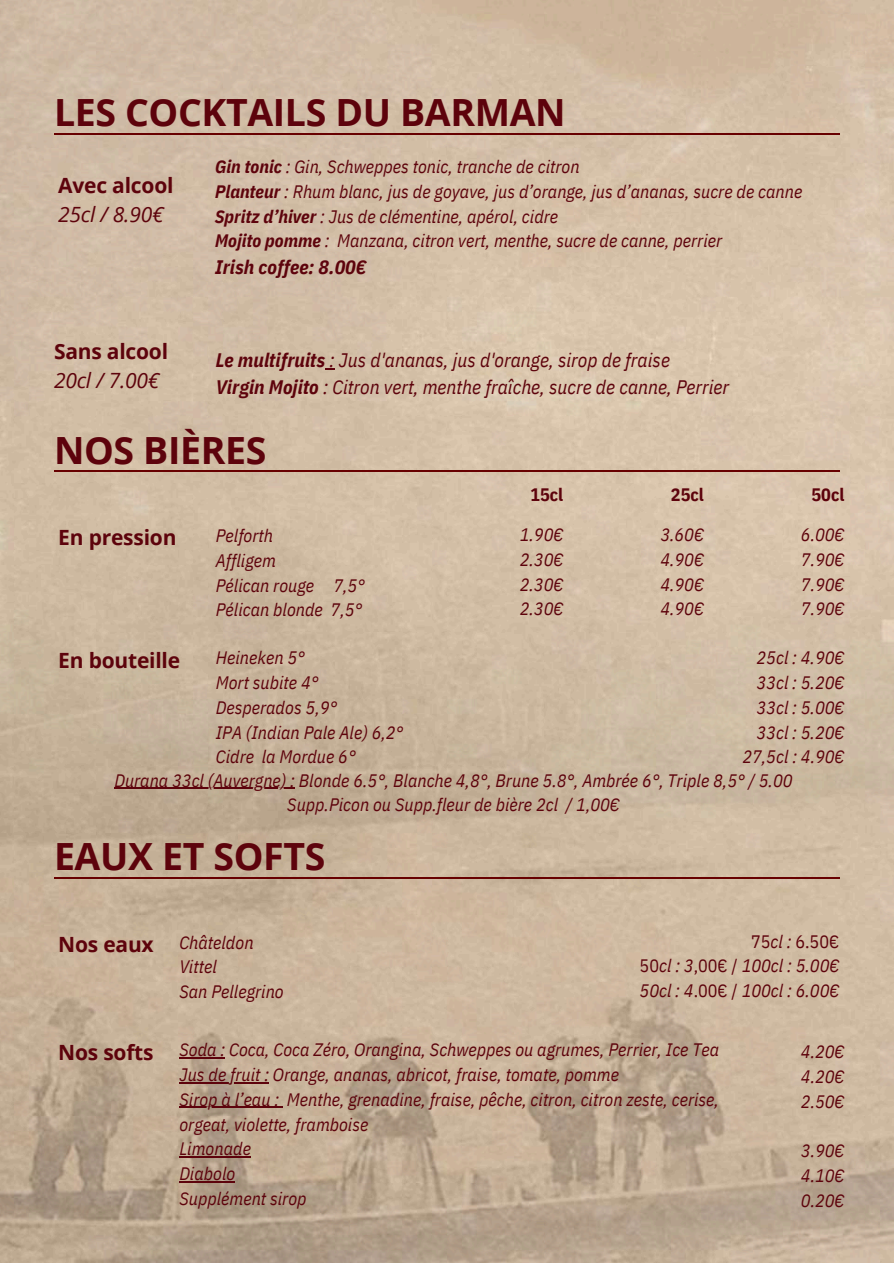
<style>
.page{position:relative;width:894px;height:1264px;background:#fff}
.page>*{position:absolute;margin:0;border:0;box-sizing:border-box;transform-origin:0 0}
.t1{font:700 37.5px "Open Sans";letter-spacing:-.01em;color:#5d030c}
.t2{font:700 21px "Open Sans";letter-spacing:-.01em;color:#5d030c}
.t3{font:italic 21px "Open Sans";letter-spacing:-.01em;color:#5d030c}
.t4{font:italic 19.5px/27px "IBM Plex Sans Cond";color:#5d030c}
.t5{font:italic 700 19.5px "IBM Plex Sans Cond";color:#5d030c}
.t6{font:italic 18px/24.8px "IBM Plex Sans Cond";color:#5d030c;text-align:justify}
.t7{font:700 18px "IBM Plex Sans Cond";color:#5d030c}
.s1{font-weight:700}
.s2{font-style:normal}
</style>
<div class="page">
<img style="left:0;top:0;width:893px;height:1262px">
<hr style="left:54px;top:133px;width:784px;height:1px;background:#670000">
<hr style="left:54px;top:470px;width:784px;height:2px;background:#670000">
<hr style="left:54px;top:877px;width:784px;height:1px;background:#670000">
<hr style="left:179px;top:1057px;width:46px;height:1px;background:#5d030c">
<hr style="left:179px;top:1082px;width:90px;height:1px;background:#5d030c">
<hr style="left:179px;top:1106px;width:100px;height:2px;background:#5d030c">
<hr style="left:179px;top:1156px;width:72px;height:1px;background:#5d030c">
<hr style="left:179px;top:1181px;width:56px;height:1px;background:#5d030c">
<hr style="left:114px;top:787px;width:181px;height:2px;background:#5d030c">
<h1 class="t1" style="left:54px;top:86px;width:513px">LES COCKTAILS DU BARMAN</h1>
<p class="t2" style="left:58px;top:170px;width:117px">Avec alcool</p>
<p class="t3" style="left:58px;top:200px;width:107px">25cl / 8.90€</p>
<p class="t2" style="left:54px;top:337px;width:115px">Sans alcool</p>
<p class="t3" style="left:54px;top:366px;width:107px">20cl / 7.00€</p>
<p class="t6" style="left:215px;top:154px;width:588px;text-align:left"><span class="s1">Gin tonic</span> : Gin, Schweppes tonic, tranche de citron<br><span class="s1">Planteur</span> : Rhum blanc, jus de goyave, jus d’orange, jus d’ananas, sucre de canne <span class="s1">Spritz d’hiver</span> : Jus de clémentine, apérol, cidre<br><span class="s1">Mojito pomme</span> : Manzana, citron vert, menthe, sucre de canne, perrier</p>
<p class="t5" style="left:215px;top:254px;width:153px">Irish coffee: 8.00€</p>
<p class="t4" style="left:216px;top:346px;width:514px"><span class="s1">Le multifruits</span> : Jus d'ananas, jus d'orange, sirop de fraise<br><span class="s1">Virgin Mojito</span> : Citron vert, menthe fraîche, sucre de canne, Perrier</p>
<h1 class="t1" style="left:54px;top:424px;width:214px">NOS BIÈRES</h1>
<p class="t2" style="left:58px;top:522px;width:120px">En pression</p>
<p class="t6" style="left:216px;top:523px;width:150px;text-align:left">Pelforth<br>Affligem<br>Pélican rouge 7,5°<br>Pélican blonde 7,5°</p>
<p class="t7" style="left:530px;top:482px;width:34px">15cl</p>
<p class="t7" style="left:670px;top:482px;width:34px">25cl</p>
<p class="t6" style="left:660px;top:522px;width:45px">3.60€ 4.90€ 4.90€ 4.90€</p>
<p class="t6" style="left:519px;top:522px;width:45px">1.90€ 2.30€ 2.30€ 2.30€</p>
<p class="t7" style="left:811px;top:482px;width:34px">50cl</p>
<p class="t6" style="left:800px;top:522px;width:45px">6.00€ 7.90€ 7.90€ 7.90€</p>
<p class="t6" style="left:216px;top:645px;width:90px">Heineken 5°</p>
<p class="t6" style="left:216px;top:670px;width:104px">Mort subite 4°</p>
<p class="t6" style="left:216px;top:694px;width:123px">Desperados 5,9°</p>
<p class="t6" style="left:216px;top:719px;width:189px">IPA (Indian Pale Ale) 6,2°</p>
<p class="t6" style="left:216px;top:744px;width:141px">Cidre la Mordue 6°</p>
<p class="t6" style="left:114px;top:767px;width:679px">Durana 33cl (Auvergne) : Blonde 6.5°, Blanche 4,8°, Brune 5.8°, Ambrée 6°, Triple 8,5° / 5.00</p>
<p class="t6" style="left:287px;top:792px;width:334px">Supp.Picon ou Supp.fleur de bière 2cl / 1,00€</p>
<p class="t6" style="left:742px;top:645px;width:103px;text-align:right">25cl : 4.90€<br>33cl : 5.20€<br>33cl : 5.00€<br>33cl : 5.20€<br>27,5cl : 4.90€</p>
<p class="t2" style="left:58px;top:645px;width:123px">En bouteille</p>
<h1 class="t1" style="left:54px;top:830px;width:273px">EAUX ET SOFTS</h1>
<p class="t2" style="left:58px;top:929px;width:97px">Nos eaux</p>
<p class="t6" style="left:179px;top:929px;width:106px;text-align:left">Châteldon<br>Vittel<br>San Pellegrino</p>
<p class="t6" style="left:639px;top:928px;width:201px;text-indent:111px"><span class="s2">75</span>cl : <span class="s2">6.50€ 50</span>cl : 3<span class="s2">,00€ /</span> 100cl : 5.00€ 50cl : 4<span class="s2">.00€ /</span> 100cl : 6.00€</p>
<p class="t2" style="left:58px;top:1037px;width:97px">Nos softs</p>
<p class="t6" style="left:179px;top:1037px;width:541px;text-align:left">Soda : Coca, Coca Zéro, Orangina, Schweppes ou agrumes, Perrier, Ice Tea Jus de fruit : Orange, ananas, abricot, fraise, tomate, pomme<br>Sirop à l’eau : Menthe, grenadine, fraise, pêche, citron, citron zeste, cerise, orgeat, violette, framboise<br>Limonade<br>Diabolo<br>Supplément sirop</p>
<p class="t6" style="left:800px;top:1039px;width:45px">4.20€ 4.20€ 2.50€</p>
<p class="t6" style="left:800px;top:1138px;width:45px">3.90€ 4.10€ 0.20€</p>
</div>
